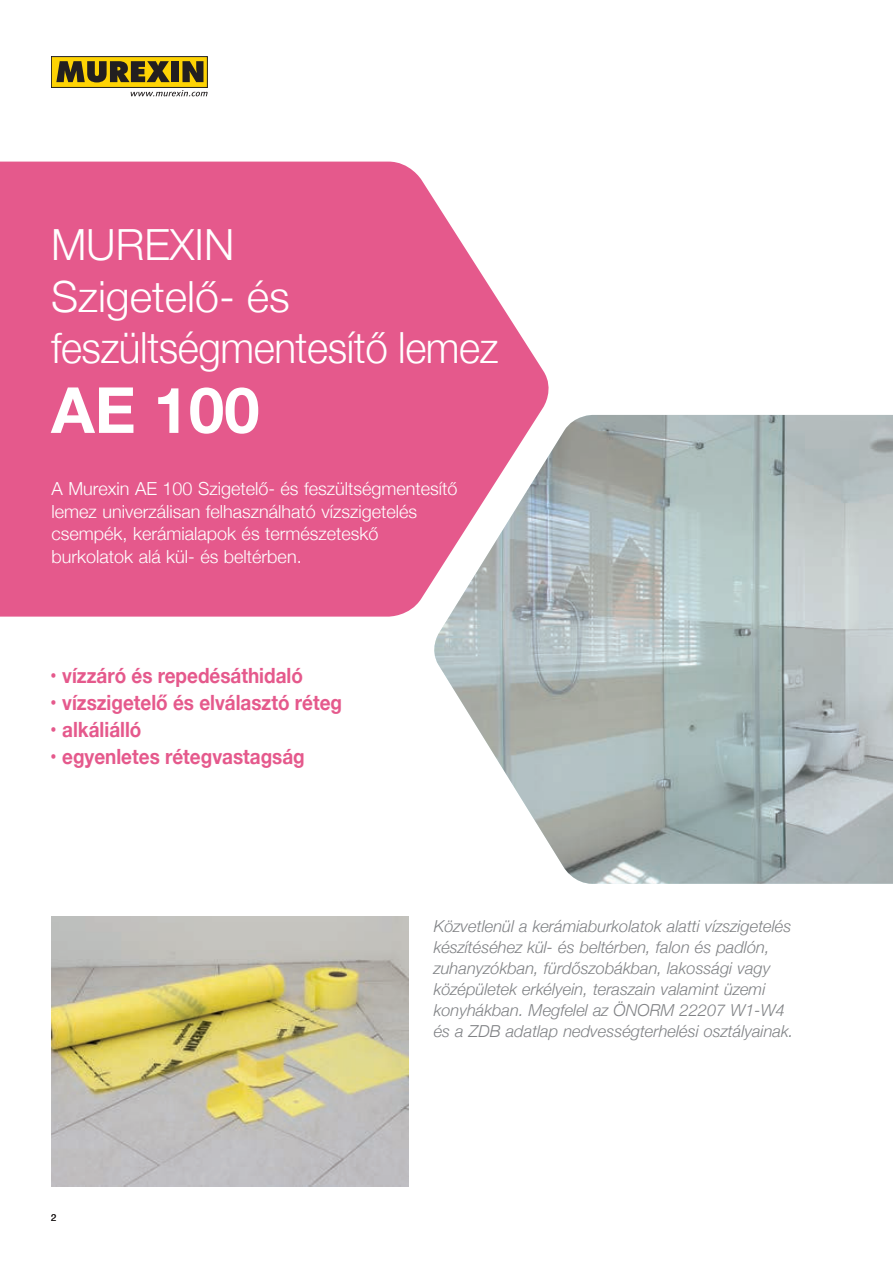
<style>
.page{position:relative;width:893px;height:1263px;background:#fff}
.page>*{position:absolute;margin:0;border:0;box-sizing:border-box;transform-origin:0 0}
.t1{font:700 63.6px "Helvetica Neue";color:#fff}
.t2{font:300 43.05px/51.3px "Helvetica Neue";letter-spacing:-.01em;color:#fff}
.t3{font:700 21px "Helvetica Neue";color:#e5598c;scale:.9 1}
.t4{font:300 18px/22.5px "Helvetica Neue";color:#fff}
.t5{font:italic 300 16.5px/21px "Helvetica Neue";color:#808285}
.t6{font:9.75px "Helvetica Neue";color:#231f20}
</style>
<div class="page">
<div style="left:51px;top:57px;width:156px;height:30px;background:#fed304"></div>
<div style="left:51px;top:56px;width:157px;height:32px;border:1px solid #231f20"></div>
<svg style="left:56px;top:61px;width:114px;height:21px"></svg>
<div style="left:171px;top:61px;width:8px;height:21px;background:#231f20"></div>
<svg style="left:182px;top:61px;width:21px;height:21px"></svg>
<svg style="left:131px;top:90px;width:77px;height:6px"></svg>
<svg style="left:0;top:162px;width:549px;height:455px;background:#e66494"></svg>
<img style="left:52px;top:916px;width:356px;height:270px">
<img style="left:433px;top:415px;width:460px;height:469px">
<h2 class="t2" style="left:51px;top:220px;width:449px">MUREXIN<br>Szigetelő- és feszültségmentesítő lemez</h2>
<h1 class="t1" style="left:51px;top:374px;width:210px">AE 100</h1>
<p class="t4" style="left:52px;top:477px;width:407px">A Murexin AE 100 Szigetelő- és feszültségmentesítő lemez univerzálisan felhasználható vízszigetelés csempék, kerámialapok és természeteskő burkolatok alá kül- és beltérben.</p>
<p class="t3" style="left:50px;top:659px;width:282px">• vízzáró és repedésáthidaló</p>
<p class="t3" style="left:50px;top:686px;width:326px">• vízszigetelő és elválasztó réteg</p>
<p class="t3" style="left:50px;top:713px;width:103px">• alkáliálló</p>
<p class="t3" style="left:50px;top:740px;width:284px">• egyenletes rétegvastagság</p>
<p class="t6" style="left:51px;top:1214px;width:7px">2</p>
<p class="t5" style="left:434px;top:916px;width:361px">Közvetlenül a kerámiaburkolatok alatti vízszigetelés készítéséhez kül- és beltérben, falon és padlón, zuhanyzókban, fürdőszobákban, lakossági vagy középületek erkélyein, teraszain valamint üzemi konyhákban. Megfelel az ÖNORM 22207 W1-W4 és a ZDB adatlap nedvességterhelési osztályainak.</p>
</div>
